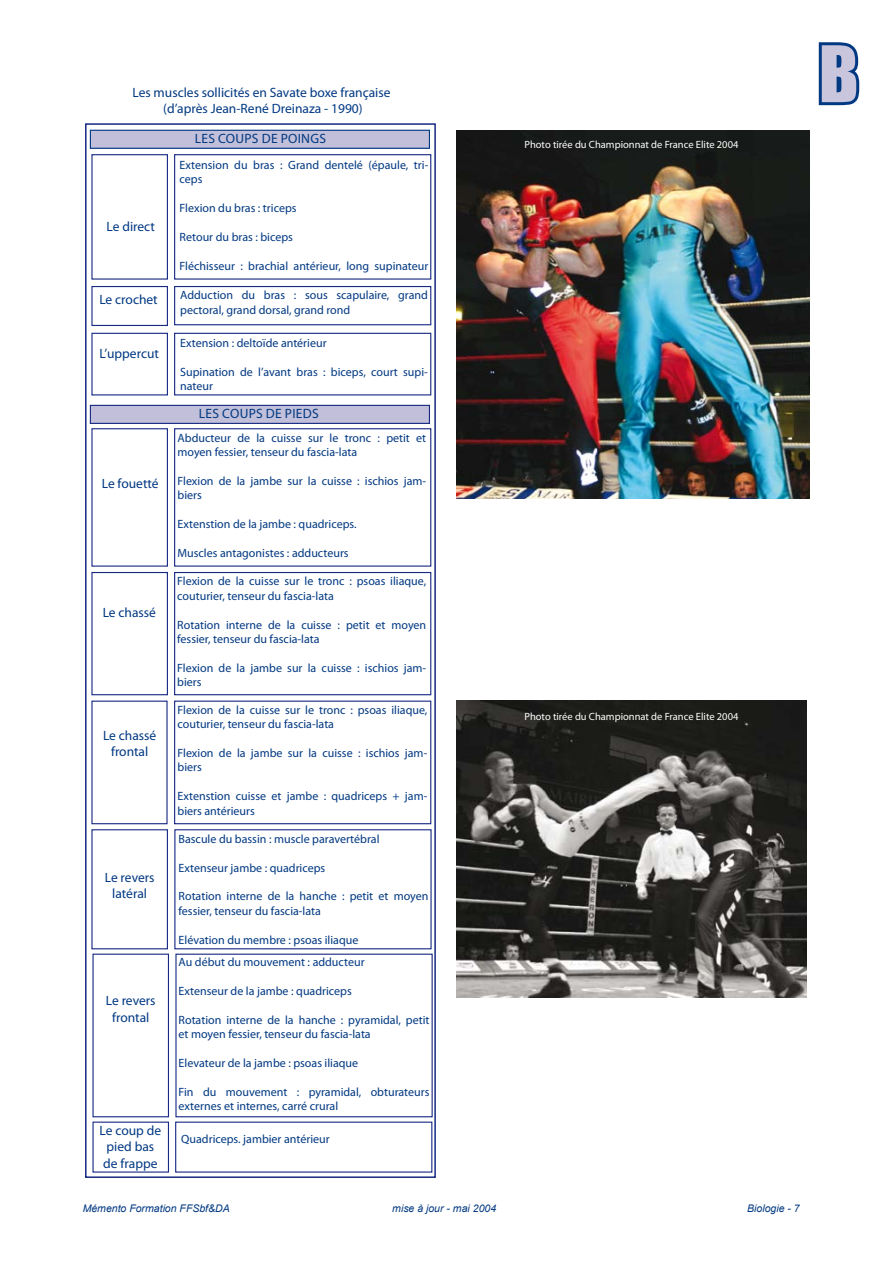
<style>
.page{position:relative;width:893px;height:1263px;background:#fff}
.page>*{position:absolute;margin:0;border:0;box-sizing:border-box;transform-origin:0 0}
.t1{font:72px "Impact";color:#c8c5dd}
.t2{font:13.5px/16.2px "Myriad Pro";color:#003882;text-align:center}
.t3{font:13.5px "Myriad Pro";letter-spacing:.02em;color:#003882}
.t4{font:12px/14.4px "Myriad Pro";color:#003882}
.t5{font:10.5px "Myriad Pro";color:#fff}
.t6{font:italic 10.5px "Arial";color:#003882}
</style>
<div class="page">
<svg style="left:818px;top:42px;width:42px;height:64px"></svg>
<div style="left:174px;top:428px;width:257px;height:139px;border:1px solid #172983"></div>
<div style="left:85px;top:123px;width:351px;height:1055px;border:2px solid #172983"></div>
<div style="left:90px;top:130px;width:339px;height:18px;background:#c1bfd9"></div>
<div style="left:90px;top:130px;width:340px;height:19px;border:1px solid #003882"></div>
<div style="left:91px;top:154px;width:77px;height:126px;border:1px solid #172983"></div>
<div style="left:174px;top:154px;width:257px;height:126px;border:1px solid #172983"></div>
<div style="left:91px;top:286px;width:77px;height:40px;border:1px solid #172983"></div>
<div style="left:174px;top:286px;width:257px;height:39px;border:1px solid #172983"></div>
<div style="left:91px;top:333px;width:77px;height:62px;border:1px solid #172983"></div>
<div style="left:174px;top:333px;width:257px;height:62px;border:1px solid #172983"></div>
<div style="left:90px;top:405px;width:339px;height:18px;background:#c1bfd9"></div>
<div style="left:90px;top:405px;width:340px;height:19px;border:1px solid #172983"></div>
<div style="left:91px;top:428px;width:77px;height:139px;border:1px solid #172983"></div>
<div style="left:91px;top:572px;width:77px;height:123px;border:1px solid #172983"></div>
<div style="left:174px;top:572px;width:257px;height:123px;border:1px solid #172983"></div>
<div style="left:174px;top:701px;width:257px;height:123px;border:1px solid #172983"></div>
<div style="left:174px;top:829px;width:258px;height:120px;border:1px solid #172983"></div>
<div style="left:91px;top:829px;width:77px;height:120px;border:1px solid #172983"></div>
<div style="left:175px;top:954px;width:258px;height:163px;border:1px solid #172983"></div>
<div style="left:92px;top:954px;width:77px;height:163px;border:1px solid #172983"></div>
<img style="left:456px;top:701px;width:350px;height:296px">
<img style="left:456px;top:130px;width:353px;height:369px">
<p class="t2" style="left:132px;top:85px;width:260px">Les muscles sollicités en Savate boxe française (d’après Jean-René Dreinaza - 1990)</p>
<p class="t2" style="left:107px;top:219px;width:50px">Le direct</p>
<p class="t3" style="left:195px;top:134px;width:133px">LES COUPS DE POINgS</p>
<p class="t4" style="left:180px;top:158px;width:250px">Extension du bras : grand dentelé (épaule, tri&shy;ceps</p>
<p class="t4" style="left:180px;top:202px;width:118px">Flexion du bras : triceps</p>
<p class="t4" style="left:180px;top:230px;width:115px">Retour du bras : biceps</p>
<p class="t4" style="left:180px;top:259px;width:250px">Fléchisseur : brachial antérieur, long supinateur</p>
<p class="t2" style="left:99px;top:293px;width:60px">Le crochet</p>
<p class="t4" style="left:180px;top:289px;width:249px">Adduction du bras : sous scapulaire, grand pectoral, grand dorsal, grand rond</p>
<p class="t2" style="left:99px;top:347px;width:61px">L’uppercut</p>
<p class="t4" style="left:180px;top:337px;width:148px">Extension : deltoïde antérieur</p>
<p class="t4" style="left:180px;top:366px;width:249px">Supination de l’avant bras : biceps, court supi&shy;nateur</p>
<p class="t3" style="left:199px;top:408px;width:121px">LES COUPS DE PIEDS</p>
<p class="t2" style="left:102px;top:476px;width:58px">Le fouetté</p>
<p class="t2" style="left:103px;top:606px;width:55px">Le chassé</p>
<p class="t2" style="left:103px;top:728px;width:55px">Le chassé frontal</p>
<p class="t2" style="left:105px;top:871px;width:51px">Le revers latéral</p>
<p class="t2" style="left:106px;top:994px;width:51px">Le revers frontal</p>
<p class="t4" style="left:178px;top:431px;width:250px">Abducteur de la cuisse sur le tronc : petit et moyen fessier, tenseur du fascia-lata</p>
<p class="t4" style="left:178px;top:475px;width:250px">Flexion de la jambe sur la cuisse : ischios jam&shy;biers</p>
<p class="t4" style="left:178px;top:518px;width:181px">Extenstion de la jambe : quadriceps.</p>
<p class="t4" style="left:178px;top:547px;width:173px">Muscles antagonistes : adducteurs</p>
<p class="t4" style="left:177px;top:575px;width:250px">Flexion de la cuisse sur le tronc : psoas iliaque, couturier, tenseur du fascia-lata</p>
<p class="t4" style="left:177px;top:618px;width:250px">Rotation interne de la cuisse : petit et moyen fessier, tenseur du fascia-lata</p>
<p class="t4" style="left:177px;top:662px;width:251px">Flexion de la jambe sur la cuisse : ischios jam&shy;biers</p>
<p class="t4" style="left:178px;top:703px;width:251px">Flexion de la cuisse sur le tronc : psoas iliaque, couturier, tenseur du fascia-lata</p>
<p class="t4" style="left:178px;top:747px;width:251px">Flexion de la jambe sur la cuisse : ischios jam&shy;biers</p>
<p class="t4" style="left:178px;top:790px;width:251px">Extenstion cuisse et jambe : quadriceps + jam&shy;biers antérieurs</p>
<p class="t4" style="left:179px;top:832px;width:202px">Bascule du bassin : muscle paravertébral</p>
<p class="t4" style="left:179px;top:861px;width:148px">Extenseur jambe : quadriceps</p>
<p class="t4" style="left:179px;top:890px;width:251px">Rotation interne de la hanche : petit et moyen fessier, tenseur du fascia-lata</p>
<p class="t4" style="left:179px;top:933px;width:181px">Elévation du membre : psoas iliaque</p>
<p class="t4" style="left:179px;top:956px;width:187px">Au début du mouvement : adducteur</p>
<p class="t4" style="left:179px;top:985px;width:175px">Extenseur de la jambe : quadriceps</p>
<p class="t4" style="left:179px;top:1013px;width:252px">Rotation interne de la hanche : pyramidal, petit et moyen fessier, tenseur du fascia-lata</p>
<p class="t4" style="left:179px;top:1057px;width:181px">Elevateur de la jambe : psoas iliaque</p>
<p class="t4" style="left:179px;top:1085px;width:252px">Fin du mouvement : pyramidal, obturateurs externes et internes, carré crural</p>
<p class="t2" style="left:100px;top:1124px;width:63px;text-align:left">Le coup de pied bas de frappe</p>
<p class="t4" style="left:181px;top:1132px;width:150px">Quadriceps. jambier antérieur</p>
<p class="t5" style="left:524px;top:141px;width:215px">Photo tirée du Championnat de France Elite 2004</p>
<p class="t5" style="left:524px;top:712px;width:215px">Photo tirée du Championnat de France Elite 2004</p>
<p class="t6" style="left:83px;top:1204px;width:149px">Mémento Formation FFSbf&amp;DA</p>
<p class="t6" style="left:392px;top:1204px;width:105px">mise à jour - mai 2004</p>
<p class="t6" style="left:747px;top:1204px;width:54px">Biologie - 7</p>
<h1 class="t1" style="left:819px;top:40px;width:41px">B</h1>
</div>
